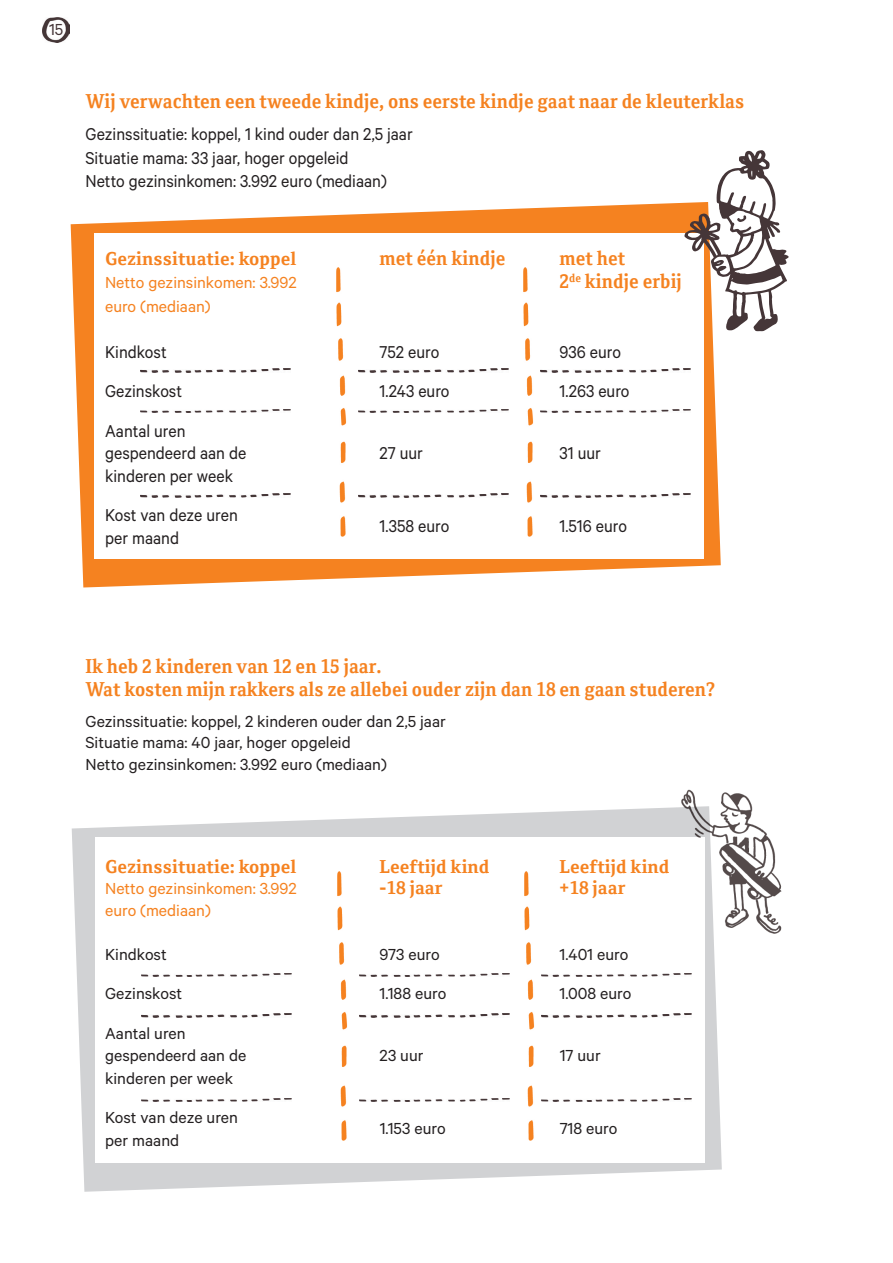
<style>
.page{position:relative;width:893px;height:1263px;background:#fff}
.page>*{position:absolute;margin:0;border:0;box-sizing:border-box;transform-origin:0 0}
.t1{font:19.35px/23.2px "Calibre";color:#231f20;scale:.93 1}
.t2{font:700 19.35px/23.2px "Cordale Corp";color:#f58220;scale:.93 1}
.t3{font:18px/21.6px "Calibre";color:#231f20}
.t4{font:700 18px "Cordale Corp";color:#f58220}
.t5{font:18px "Calibre";color:#f58220}
.t6{font:18px "Calibre";color:#453638}
</style>
<div class="page">
<svg style="left:71px;top:203px;width:650px;height:384px;fill:#f58220"></svg>
<div style="left:94px;top:233px;width:609px;height:326px;background:#fff"></div>
<img style="left:140px;top:494px;width:151px;height:3px">
<img style="left:358px;top:494px;width:151px;height:3px">
<img style="left:540px;top:494px;width:151px;height:3px">
<img style="left:140px;top:410px;width:151px;height:3px">
<img style="left:358px;top:410px;width:151px;height:3px">
<img style="left:540px;top:410px;width:151px;height:3px">
<img style="left:140px;top:369px;width:151px;height:3px">
<img style="left:358px;top:369px;width:151px;height:3px">
<img style="left:540px;top:369px;width:151px;height:3px">
<img style="left:337px;top:268px;width:10px;height:269px">
<img style="left:523px;top:268px;width:11px;height:269px">
<svg style="left:72px;top:807px;width:650px;height:385px;fill:#d1d2d4"></svg>
<div style="left:95px;top:837px;width:609px;height:326px;background:#fff"></div>
<img style="left:141px;top:1098px;width:151px;height:3px">
<img style="left:359px;top:1098px;width:151px;height:3px">
<img style="left:541px;top:1098px;width:151px;height:3px">
<img style="left:141px;top:1014px;width:151px;height:3px">
<img style="left:359px;top:1014px;width:151px;height:3px">
<img style="left:541px;top:1014px;width:151px;height:3px">
<img style="left:141px;top:973px;width:151px;height:3px">
<img style="left:359px;top:973px;width:151px;height:3px">
<img style="left:541px;top:973px;width:151px;height:3px">
<img style="left:338px;top:872px;width:10px;height:269px">
<img style="left:524px;top:872px;width:11px;height:269px">
<img style="left:43px;top:17px;width:27px;height:26px">
<img style="left:676px;top:789px;width:106px;height:152px">
<svg style="left:680px;top:150px;width:109px;height:181px"></svg>
<p class="t6" style="left:49px;top:19px;width:16px">15</p>
<p class="t2" style="left:86px;top:90px;width:710px">Wij verwachten een tweede kindje, ons eerste kindje gaat naar de kleuterklas</p>
<p class="t1" style="left:86px;top:122px;width:353px">Gezinssituatie: koppel, 1 kind ouder dan 2,5 jaar<br>Situatie mama: 33 jaar, hoger opgeleid<br>Netto gezinsinkomen: 3.992 euro (mediaan)</p>
<p class="t4" style="left:105px;top:248px;width:193px">Gezinssituatie: koppel</p>
<p class="t2" style="left:380px;top:247px;width:137px">met één kindje</p>
<p class="t2" style="left:560px;top:247px;width:72px">met het</p>
<p class="t5" style="left:105px;top:272px;width:193px">Netto gezinsinkomen: 3.992</p>
<p class="t2" style="left:560px;top:270px;width:133px">2<sup>de</sup> kindje erbij</p>
<p class="t5" style="left:105px;top:296px;width:107px">euro (mediaan)</p>
<p class="t1" style="left:105px;top:339px;width:68px">Kindkost</p>
<p class="t1" style="left:380px;top:339px;width:66px">752 euro</p>
<p class="t1" style="left:560px;top:339px;width:67px">936 euro</p>
<p class="t1" style="left:105px;top:379px;width:84px">Gezinskost</p>
<p class="t1" style="left:380px;top:379px;width:77px">1.243 euro</p>
<p class="t1" style="left:560px;top:379px;width:77px">1.263 euro</p>
<p class="t1" style="left:105px;top:419px;width:153px;line-height:22.5px">Aantal uren gespendeerd aan de</p>
<p class="t1" style="left:380px;top:441px;width:48px">27 uur</p>
<p class="t1" style="left:560px;top:441px;width:46px">31 uur</p>
<p class="t1" style="left:105px;top:455px;width:144px;line-height:39.5px">kinderen per week<br>Kost van deze uren</p>
<p class="t1" style="left:105px;top:525px;width:81px">per maand</p>
<p class="t1" style="left:380px;top:513px;width:77px">1.358 euro</p>
<p class="t1" style="left:560px;top:513px;width:74px">1.516 euro</p>
<p class="t2" style="left:86px;top:655px;width:679px">Ik heb 2 kinderen van 12 en 15 jaar.<br>Wat kosten mijn rakkers als ze allebei ouder zijn dan 18 en gaan studeren?</p>
<p class="t3" style="left:86px;top:709px;width:362px">Gezinssituatie: koppel, 2 kinderen ouder dan 2,5 jaar<br>Situatie mama: 40 jaar, hoger opgeleid<br>Netto gezinsinkomen: 3.992 euro (mediaan)</p>
<p class="t4" style="left:105px;top:855px;width:193px">Gezinssituatie: koppel</p>
<p class="t4" style="left:380px;top:855px;width:111px">Leeftijd kind</p>
<p class="t4" style="left:560px;top:855px;width:111px">Leeftijd kind</p>
<p class="t5" style="left:105px;top:878px;width:193px">Netto gezinsinkomen: 3.992</p>
<p class="t4" style="left:380px;top:877px;width:65px">-18 jaar</p>
<p class="t4" style="left:560px;top:877px;width:67px">+18 jaar</p>
<p class="t5" style="left:105px;top:900px;width:107px">euro (mediaan)</p>
<p class="t3" style="left:105px;top:943px;width:63px">Kindkost</p>
<p class="t3" style="left:380px;top:943px;width:62px">973 euro</p>
<p class="t3" style="left:560px;top:943px;width:70px">1.401 euro</p>
<p class="t3" style="left:105px;top:982px;width:79px">Gezinskost</p>
<p class="t3" style="left:380px;top:982px;width:68px">1.188 euro</p>
<p class="t3" style="left:560px;top:982px;width:73px">1.008 euro</p>
<p class="t3" style="left:105px;top:1021px;width:143px;line-height:22.5px">Aantal uren gespendeerd aan de</p>
<p class="t3" style="left:380px;top:1044px;width:45px">23 uur</p>
<p class="t3" style="left:560px;top:1044px;width:43px">17 uur</p>
<p class="t3" style="left:105px;top:1058px;width:134px;line-height:39.5px">kinderen per week<br>Kost van deze uren</p>
<p class="t3" style="left:105px;top:1129px;width:75px">per maand</p>
<p class="t3" style="left:380px;top:1117px;width:68px">1.153 euro</p>
<p class="t3" style="left:560px;top:1117px;width:59px">718 euro</p>
</div>
